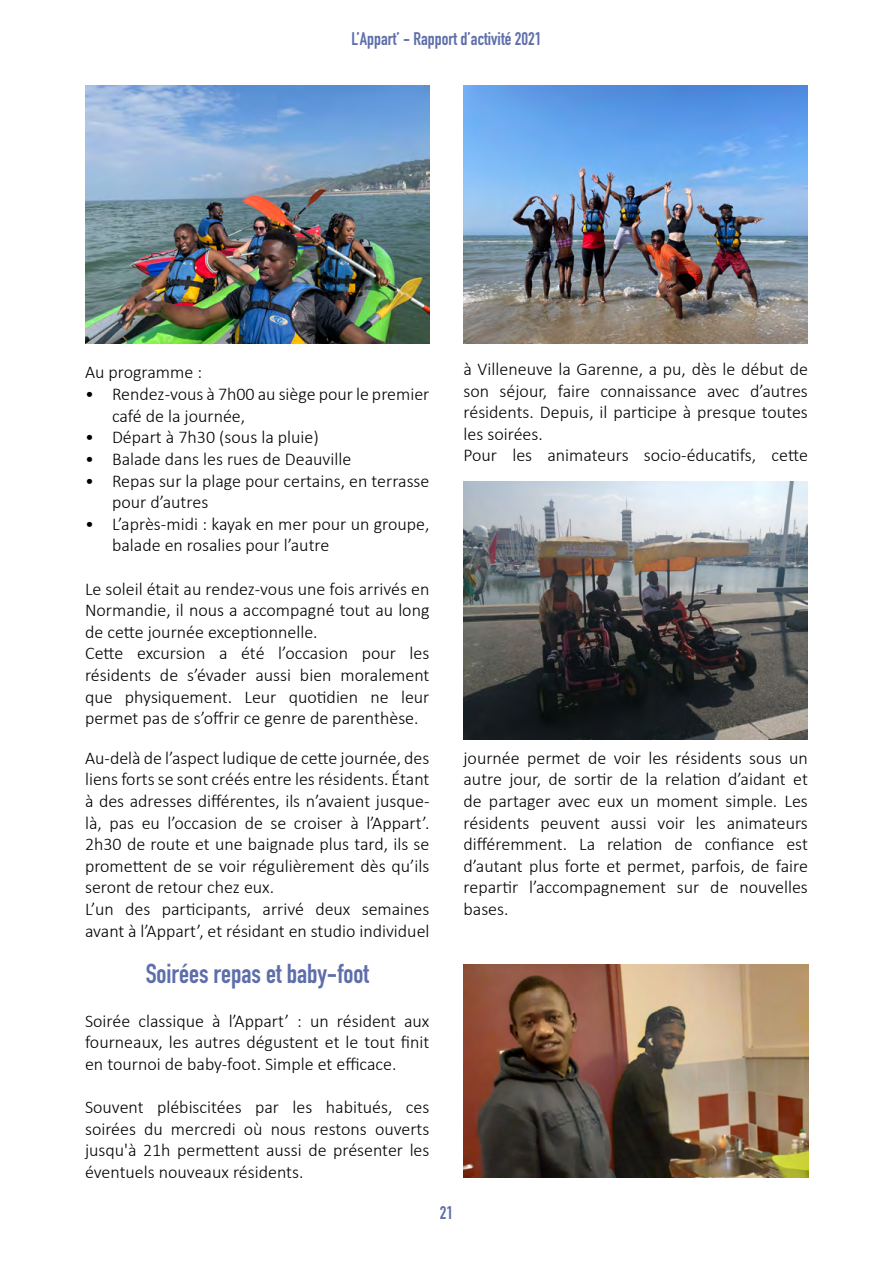
<style>
.page{position:relative;width:893px;height:1263px;background:#fff}
.page>*{position:absolute;margin:0;border:0;box-sizing:border-box;transform-origin:0 0}
.t1{font:700 27px "DIN Condensed";color:#5d6eaa}
.t2{font:300 18px/21.6px "Calibri";color:#000;text-align:justify}
.t3{font:700 18px "DIN Condensed";color:#5d6eaa}
</style>
<div class="page">
<img style="left:85px;top:85px;width:344px;height:258px">
<img style="left:463px;top:85px;width:345px;height:258px">
<img style="left:463px;top:482px;width:345px;height:258px">
<img style="left:463px;top:965px;width:345px;height:213px">
<p class="t3" style="left:351px;top:26px;width:191px">L’Appart’ - Rapport d’activité 2021</p>
<p class="t2" style="left:85px;top:361px;width:119px">Au programme :</p>
<p class="t2" style="left:112px;top:383px;width:319px;text-indent:-27px">• Rendez-vous à 7h00 au siège pour le premier café de la journée,</p>
<p class="t2" style="left:85px;top:426px;width:235px">• Départ à 7h30 (sous la pluie)</p>
<p class="t2" style="left:85px;top:448px;width:268px">• Balade dans les rues de Deauville</p>
<p class="t2" style="left:112px;top:469px;width:319px;text-indent:-27px">• Repas sur la plage pour certains, en terrasse pour d’autres</p>
<p class="t2" style="left:112px;top:513px;width:319px;text-indent:-27px">• L’après-midi : kayak en mer pour un groupe, balade en rosalies pour l’autre</p>
<p class="t2" style="left:85px;top:577px;width:346px">Le soleil était au rendez-vous une fois arrivés en Normandie, il nous a accompagné tout au long de cette journée exceptionnelle.</p>
<p class="t2" style="left:85px;top:642px;width:346px">Cette excursion a été l’occasion pour les résidents de s’évader aussi bien moralement que physiquement. Leur quotidien ne leur permet pas de s’offrir ce genre de parenthèse.</p>
<p class="t2" style="left:85px;top:747px;width:346px">Au-delà de l’aspect ludique de cette journée, des liens forts se sont créés entre les résidents. Étant à des adresses différentes, ils n’avaient jusque&shy;là, pas eu l’occasion de se croiser à l’Appart’.<br>2h30 de route et une baignade plus tard, ils se promettent de se voir régulièrement dès qu’ils seront de retour chez eux.</p>
<p class="t2" style="left:85px;top:898px;width:346px">L’un des participants, arrivé deux semaines avant à l’Appart’, et résidant en studio individuel</p>
<p class="t1" style="left:146px;top:956px;width:225px">Soirées repas et baby-foot</p>
<p class="t2" style="left:85px;top:1010px;width:346px">Soirée classique à l’Appart’ : un résident aux fourneaux, les autres dégustent et le tout finit en tournoi de baby-foot. Simple et efficace.</p>
<p class="t2" style="left:85px;top:1096px;width:346px">Souvent plébiscitées par les habitués, ces soirées du mercredi où nous restons ouverts jusqu'à 21h permettent aussi de présenter les éventuels nouveaux résidents.</p>
<p class="t3" style="left:440px;top:1201px;width:15px">21</p>
<p class="t2" style="left:463px;top:358px;width:346px">à Villeneuve la Garenne, a pu, dès le début de son séjour, faire connaissance avec d’autres résidents. Depuis, il participe à presque toutes les soirées.</p>
<p class="t2" style="left:463px;top:444px;width:346px">Pour les animateurs socio-éducatifs, cette</p>
<p class="t2" style="left:463px;top:747px;width:346px">journée permet de voir les résidents sous un autre jour, de sortir de la relation d’aidant et de partager avec eux un moment simple. Les résidents peuvent aussi voir les animateurs différemment. La relation de confiance est d’autant plus forte et permet, parfois, de faire repartir l’accompagnement sur de nouvelles bases.</p>
</div>
